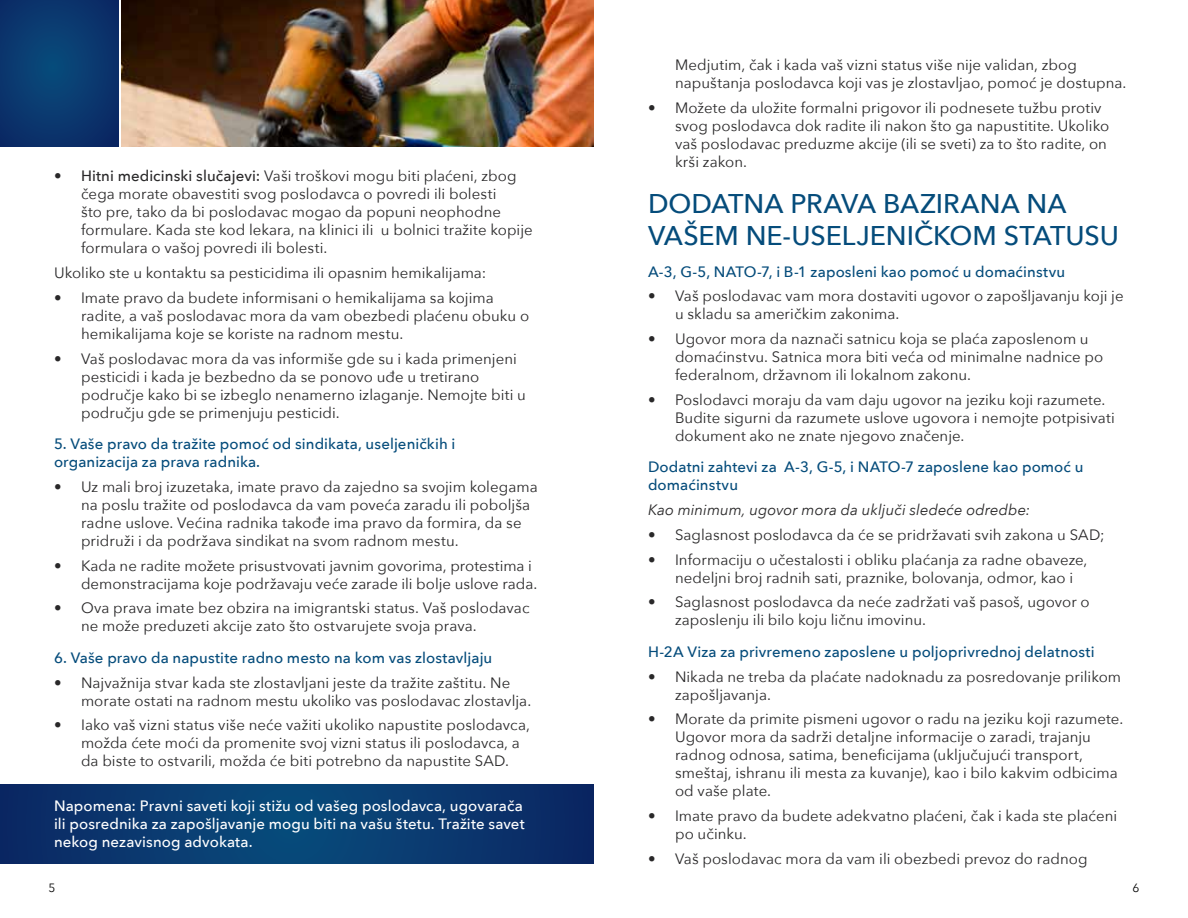
<style>
.page{position:relative;width:1188px;height:918px;background:#fff}
.page>*{position:absolute;margin:0;border:0;box-sizing:border-box;transform-origin:0 0}
.t1{font:500 27px/32.4px "Avenir Next";letter-spacing:-.005em;color:#054c7b}
.t2{font:15px/18px "Avenir Next";letter-spacing:.005em;color:#292829}
.t3{font:500 15px/18px "Avenir Next";letter-spacing:.005em;color:#054c7b}
.t4{font:500 15px/18px "Avenir Next";letter-spacing:.01em;color:#fff;text-align:justify}
.t5{font:italic 15px "Avenir Next";letter-spacing:.005em;color:#292829}
.t6{font:12px "Avenir Next";color:#000}
.s1{font-weight:500}
</style>
<div class="page">
<svg style="left:0;top:0;width:118px;height:147px;background:#0a376d"></svg>
<img style="left:122px;top:0;width:472px;height:147px">
<svg style="left:0;top:784px;width:594px;height:80px;background:#09386e"></svg>
<p class="t2" style="left:81px;top:167px;width:453px;text-indent:-27px"><span class="s1">• Hitni medicinski slučajevi:</span> Vaši troškovi mogu biti plaćeni, zbog čega morate obavestiti svog poslodavca o povredi ili bolesti<br>što pre, tako da bi poslodavac mogao da popuni neophodne formulare. Kada ste kod lekara, na klinici ili u bolnici tražite kopije formulara o vašoj povredi ili bolesti.</p>
<p class="t2" style="left:54px;top:263px;width:434px">Ukoliko ste u kontaktu sa pesticidima ili opasnim hemikalijama:</p>
<p class="t2" style="left:81px;top:288px;width:450px;text-indent:-27px">• Imate pravo da budete informisani o hemikalijama sa kojima radite, a vaš poslodavac mora da vam obezbedi plaćenu obuku o hemikalijama koje se koriste na radnom mestu.</p>
<p class="t2" style="left:81px;top:349px;width:447px;text-indent:-27px">• Vaš poslodavac mora da vas informiše gde su i kada primenjeni pesticidi i kada je bezbedno da se ponovo uđe u tretirano područje kako bi se izbeglo nenamerno izlaganje. Nemojte biti u području gde se primenjuju pesticidi.</p>
<p class="t3" style="left:54px;top:434px;width:403px">5. Vaše pravo da tražite pomoć od sindikata, useljeničkih i organizacija za prava radnika.</p>
<p class="t2" style="left:81px;top:477px;width:458px;text-indent:-27px">• Uz mali broj izuzetaka, imate pravo da zajedno sa svojim kolegama na poslu tražite od poslodavca da vam poveća zaradu ili poboljša radne uslove. Većina radnika takođe ima pravo da formira, da se pridruži i da podržava sindikat na svom radnom mestu.</p>
<p class="t2" style="left:81px;top:556px;width:458px;text-indent:-27px">• Kada ne radite možete prisustvovati javnim govorima, protestima i demonstracijama koje podržavaju veće zarade ili bolje uslove rada.</p>
<p class="t2" style="left:81px;top:599px;width:450px;text-indent:-27px">• Ova prava imate bez obzira na imigrantski status. Vaš poslodavac ne može preduzeti akcije zato što ostvarujete svoja prava.</p>
<p class="t3" style="left:54px;top:648px;width:440px">6. Vaše pravo da napustite radno mesto na kom vas zlostavljaju</p>
<p class="t2" style="left:81px;top:673px;width:452px;text-indent:-27px">• Najvažnija stvar kada ste zlostavljani jeste da tražite zaštitu. Ne morate ostati na radnom mestu ukoliko vas poslodavac zlostavlja.</p>
<p class="t2" style="left:81px;top:716px;width:450px;text-indent:-27px">• Iako vaš vizni status više neće važiti ukoliko napustite poslodavca, možda ćete moći da promenite svoj vizni status ili poslodavca, a da biste to ostvarili, možda će biti potrebno da napustite SAD.</p>
<p class="t4" style="left:54px;top:796px;width:472px">Napomena: Pravni saveti koji stižu od vašeg poslodavca, ugovarača ili posrednika za zapošljavanje mogu biti na vašu štetu. Tražite savet nekog nezavisnog advokata.</p>
<p class="t2" style="left:675px;top:55px;width:453px">Medjutim, čak i kada vaš vizni status više nije validan, zbog napuštanja poslodavca koji vas je zlostavljao, pomoć je dostupna.</p>
<p class="t2" style="left:675px;top:98px;width:436px;text-indent:-27px">• Možete da uložite formalni prigovor ili podnesete tužbu protiv svog poslodavca dok radite ili nakon što ga napustitite. Ukoliko vaš poslodavac preduzme akcije (ili se sveti) za to što radite, on krši zakon.</p>
<h1 class="t1" style="left:648px;top:186px;width:472px">DODATNA PRAVA BAZIRANA NA<br>VAŠEM NE-USELJENIČKOM STATUSU</h1>
<p class="t3" style="left:648px;top:262px;width:419px">A-3, G-5, NATO-7, i B-1 zaposleni kao pomoć u domaćinstvu</p>
<p class="t2" style="left:675px;top:286px;width:450px;text-indent:-27px">• Vaš poslodavac vam mora dostaviti ugovor o zapošljavanju koji je u skladu sa američkim zakonima.</p>
<p class="t2" style="left:675px;top:329px;width:430px;text-indent:-27px">• Ugovor mora da naznači satnicu koja se plaća zaposlenom u domaćinstvu. Satnica mora biti veća od minimalne nadnice po federalnom, državnom ili lokalnom zakonu.</p>
<p class="t2" style="left:675px;top:390px;width:441px;text-indent:-27px">• Poslodavci moraju da vam daju ugovor na jeziku koji razumete.<br>Budite sigurni da razumete uslove ugovora i nemojte potpisivati dokument ako ne znate njegovo značenje.</p>
<p class="t3" style="left:648px;top:458px;width:437px">Dodatni zahtevi za A-3, G-5, i NATO-7 zaposlene kao pomoć u domaćinstvu</p>
<p class="t5" style="left:648px;top:497px;width:384px">Kao minimum, ugovor mora da uključi sledeće odredbe:</p>
<p class="t2" style="left:648px;top:525px;width:458px">• Saglasnost poslodavca da će se pridržavati svih zakona u SAD;</p>
<p class="t2" style="left:675px;top:550px;width:414px;text-indent:-27px">• Informaciju o učestalosti i obliku plaćanja za radne obaveze, nedeljni broj radnih sati, praznike, bolovanja, odmor, kao i</p>
<p class="t2" style="left:675px;top:592px;width:416px;text-indent:-27px">• Saglasnost poslodavca da neće zadržati vaš pasoš, ugovor o zaposlenju ili bilo koju ličnu imovinu.</p>
<p class="t3" style="left:648px;top:642px;width:448px">H-2A Viza za privremeno zaposlene u poljoprivrednoj delatnosti</p>
<p class="t2" style="left:675px;top:667px;width:448px;text-indent:-27px">• Nikada ne treba da plaćate nadoknadu za posredovanje prilikom zapošljavanja.</p>
<p class="t2" style="left:675px;top:709px;width:450px;text-indent:-27px">• Morate da primite pismeni ugovor o radu na jeziku koji razumete.<br>Ugovor mora da sadrži detaljne informacije o zaradi, trajanju radnog odnosa, satima, beneficijama (uključujući transport, smeštaj, ishranu ili mesta za kuvanje), kao i bilo kakvim odbicima od vaše plate.</p>
<p class="t2" style="left:675px;top:806px;width:444px;text-indent:-27px">• Imate pravo da budete adekvatno plaćeni, čak i kada ste plaćeni po učinku.</p>
<p class="t2" style="left:648px;top:849px;width:441px">• Vaš poslodavac mora da vam ili obezbedi prevoz do radnog</p>
<p class="t6" style="left:49px;top:878px;width:8px">5</p>
<p class="t6" style="left:1132px;top:878px;width:8px">6</p>
</div>
